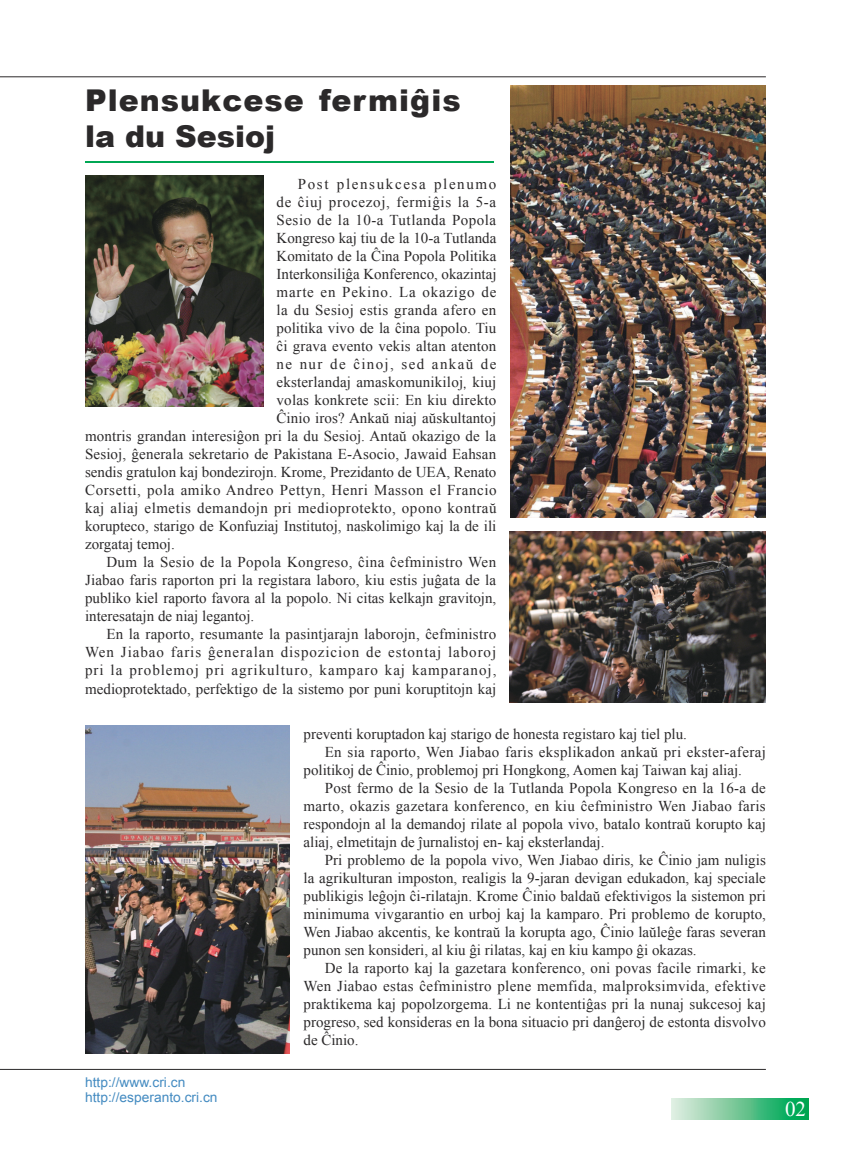
<style>
.page{position:relative;width:851px;height:1149px;background:#fff}
.page>*{position:absolute;margin:0;border:0;box-sizing:border-box;transform-origin:0 0}
.t1{font:900 30px/36px "Arial";letter-spacing:.035em;color:#2b292a}
.t2{font:21px "Times New Roman";color:#fff}
.t3{font:15px "Times New Roman";letter-spacing:.01em;color:#2b292a}
.t4{font:15px "Times New Roman";letter-spacing:.035em;color:#2b292a}
.t5{font:15px "Times New Roman";letter-spacing:.04em;color:#2b292a}
.t6{font:15px "Times New Roman";letter-spacing:.06em;color:#2b292a}
.t7{font:15px "Times New Roman";letter-spacing:.065em;color:#2b292a}
.t8{font:15px "Times New Roman";letter-spacing:.045em;color:#2b292a}
.t9{font:15px "Times New Roman";letter-spacing:.03em;color:#2b292a}
.t10{font:15px "Times New Roman";letter-spacing:.055em;color:#2b292a}
.t11{font:15px "Times New Roman";letter-spacing:.09em;color:#2b292a}
.t12{font:15px "Times New Roman";letter-spacing:.11em;color:#2b292a}
.t13{font:13.5px/15px "Arial";color:#448bc1}
.s1{font-family:"Koz Min Pro"}
</style>
<div class="page">
<hr style="left:0;top:76px;width:765px;height:1px;background:#2b292a">
<hr style="left:0;top:1068px;width:765px;height:1px;background:#2b292a">
<div style="left:671px;top:1098px;width:137px;height:20px;background:linear-gradient(to right,#e9ece1,#00a148)"></div>
<img style="left:510px;top:85px;width:255px;height:432px">
<img style="left:85px;top:176px;width:179px;height:231px">
<img style="left:510px;top:531px;width:255px;height:171px">
<img style="left:85px;top:725px;width:204px;height:327px">
<hr style="left:85px;top:162px;width:408px;height:1px;background:#00a754">
<h1 class="t1" style="left:85px;top:81px;width:377px">Plensukcese fermiĝis la du Sesioj</h1>
<p class="t12" style="left:298px;top:174px;width:200px">Post plensukcesa plenumo</p>
<p class="t8" style="left:276px;top:192px;width:221px">de ĉiuj procezoj, fermiĝis la 5-a</p>
<p class="t4" style="left:276px;top:210px;width:221px">Sesio de la 10-a Tutlanda Popola</p>
<p class="t3" style="left:276px;top:228px;width:221px">Kongreso kaj tiu de la 10-a Tutlanda</p>
<p class="t3" style="left:276px;top:246px;width:221px">Komitato de la Ĉina Popola Politika</p>
<p class="t3" style="left:276px;top:264px;width:221px">Interkonsiliĝa Konferenco, okazintaj</p>
<p class="t10" style="left:276px;top:282px;width:221px">marte en Pekino. La okazigo de</p>
<p class="t9" style="left:276px;top:300px;width:221px">la du Sesioj estis granda afero en</p>
<p class="t3" style="left:276px;top:318px;width:221px">politika vivo de la ĉina popolo. Tiu</p>
<p class="t3" style="left:276px;top:336px;width:221px">ĉi grava evento vekis altan atenton</p>
<p class="t11" style="left:276px;top:354px;width:221px">ne nur de ĉinoj, sed ankaŭ de</p>
<p class="t3" style="left:276px;top:372px;width:221px">eksterlandaj amaskomunikiloj<span class="s1">,</span> kiuj</p>
<p class="t3" style="left:276px;top:390px;width:221px">volas konkrete scii: En kiu direkto</p>
<p class="t3" style="left:276px;top:408px;width:221px">Ĉinio iros? Ankaŭ niaj aŭskultantoj</p>
<p class="t3" style="left:85px;top:426px;width:412px">montris grandan interesiĝon pri la du Sesioj. Antaŭ okazigo de la</p>
<p class="t3" style="left:85px;top:444px;width:412px">Sesioj, ĝenerala sekretario de Pakistana E-Asocio, Jawaid Eahsan</p>
<p class="t3" style="left:85px;top:462px;width:413px">sendis gratulon kaj bondezirojn. Krome, Prezidanto de UEA, Renato</p>
<p class="t5" style="left:85px;top:480px;width:413px">Corsetti, pola amiko Andreo Pettyn, Henri Masson el Francio</p>
<p class="t4" style="left:85px;top:498px;width:413px">kaj aliaj elmetis demandojn pri medioprotekto, opono kontraŭ</p>
<p class="t3" style="left:85px;top:516px;width:413px">korupteco, starigo de Konfuziaj Institutoj, naskolimigo kaj la de ili</p>
<p class="t3" style="left:85px;top:534px;width:91px">zorgataj temoj.</p>
<p class="t3" style="left:106px;top:552px;width:391px">Dum la Sesio de la Popola Kongreso, ĉina ĉefministro Wen</p>
<p class="t3" style="left:85px;top:570px;width:412px">Jiabao faris raporton pri la registara laboro, kiu estis juĝata de la</p>
<p class="t3" style="left:85px;top:588px;width:412px">publiko kiel raporto favora al la popolo. Ni citas kelkajn gravitojn,</p>
<p class="t3" style="left:85px;top:606px;width:171px">interesatajn de niaj legantoj.</p>
<p class="t3" style="left:106px;top:624px;width:391px">En la raporto, resumante la pasintjarajn laborojn, ĉefministro</p>
<p class="t6" style="left:85px;top:642px;width:412px">Wen Jiabao faris ĝeneralan dispozicion de estontaj laboroj</p>
<p class="t7" style="left:85px;top:660px;width:413px">pri la problemoj pri agrikulturo, kamparo kaj kamparanoj,</p>
<p class="t3" style="left:85px;top:678px;width:412px">medioprotektado, perfektigo de la sistemo por puni koruptitojn kaj</p>
<p class="t3" style="left:303px;top:723px;width:385px">preventi koruptadon kaj starigo de honesta registaro kaj tiel plu.</p>
<p class="t3" style="left:325px;top:741px;width:442px">En sia raporto, Wen Jiabao faris eksplikadon ankaŭ pri ekster-aferaj</p>
<p class="t3" style="left:303px;top:759px;width:440px">politikoj de Ĉinio, problemoj pri Hongkong, Aomen kaj Taiwan kaj aliaj.</p>
<p class="t3" style="left:325px;top:777px;width:442px">Post fermo de la Sesio de la Tutlanda Popola Kongreso en la 16-a de</p>
<p class="t3" style="left:303px;top:795px;width:463px">marto, okazis gazetara konferenco, en kiu ĉefministro Wen Jiabao faris</p>
<p class="t3" style="left:303px;top:813px;width:464px">respondojn al la demandoj rilate al popola vivo, batalo kontraŭ korupto kaj</p>
<p class="t3" style="left:303px;top:831px;width:302px">aliaj, elmetitajn de ĵurnalistoj en- kaj eksterlandaj.</p>
<p class="t3" style="left:325px;top:849px;width:442px">Pri problemo de la popola vivo, Wen Jiabao diris, ke Ĉinio jam nuligis</p>
<p class="t3" style="left:303px;top:867px;width:464px">la agrikulturan imposton, realigis la 9-jaran devigan edukadon, kaj speciale</p>
<p class="t3" style="left:303px;top:885px;width:464px">publikigis leĝojn ĉi-rilatajn. Krome Ĉinio baldaŭ efektivigos la sistemon pri</p>
<p class="t3" style="left:303px;top:903px;width:464px">minimuma vivgarantio en urboj kaj la kamparo. Pri problemo de korupto,</p>
<p class="t3" style="left:303px;top:921px;width:464px">Wen Jiabao akcentis, ke kontraŭ la korupta ago, Ĉinio laŭleĝe faras severan</p>
<p class="t3" style="left:303px;top:939px;width:394px">punon sen konsideri, al kiu ĝi rilatas, kaj en kiu kampo ĝi okazas.</p>
<p class="t3" style="left:325px;top:957px;width:442px">De la raporto kaj la gazetara konferenco, oni povas facile rimarki, ke</p>
<p class="t3" style="left:303px;top:975px;width:464px">Wen Jiabao estas ĉefministro plene memfida, malproksimvida, efektive</p>
<p class="t3" style="left:303px;top:993px;width:464px">praktikema kaj popolzorgema. Li ne kontentiĝas pri la nunaj sukcesoj kaj</p>
<p class="t3" style="left:303px;top:1011px;width:464px">progreso, sed konsideras en la bona situacio pri danĝeroj de estonta disvolvo</p>
<p class="t3" style="left:303px;top:1029px;width:57px">de Ĉinio.</p>
<p class="t13" style="left:85px;top:1075px;width:134px">http://www.cri.cn http://esperanto.cri.cn</p>
<h2 class="t2" style="left:784px;top:1100px;width:22px">02</h2>
</div>
